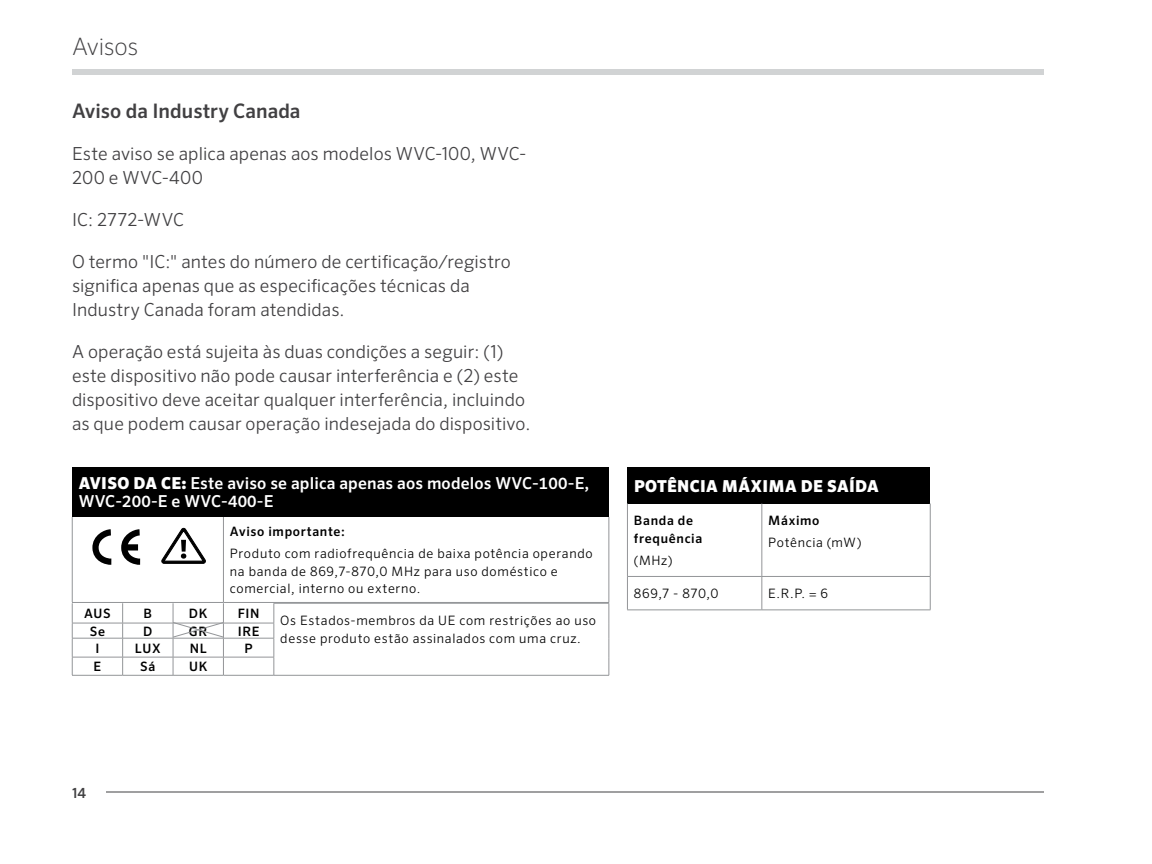
<style>
.page{position:relative;width:1152px;height:864px;background:#fff}
.page>*{position:absolute;margin:0;border:0;box-sizing:border-box;transform-origin:0 0}
.t1{font:200 24px "Sero Pro";letter-spacing:-.015em;color:#414042}
.t2{font:500 20px "Sero Pro";letter-spacing:.005em;color:#414042}
.t3{font:300 18px/24px "Sero Pro";letter-spacing:.005em;color:#414042}
.t4{font:500 16.4px/18px "Sero Pro";letter-spacing:.01em;color:#fff}
.t5{font:900 16.4px "Sero Pro";letter-spacing:.02em;color:#fff}
.t6{font:500 14px "Sero Pro";color:#414042}
.t7{font:300 13px/17.8px "Sero Pro";letter-spacing:.05em;color:#000}
.t8{font:500 13px/17.8px "Sero Pro";letter-spacing:.05em;color:#000}
.s1{font-weight:900}
</style>
<div class="page">
<div style="left:72px;top:69px;width:972px;height:6px;background:#d1d3d4"></div>
<hr style="left:72px;top:792px;width:972px;height:1px;background:#414042">
<div style="left:72px;top:776px;width:33px;height:33px;background:#fff"></div>
<div style="left:627px;top:467px;width:303px;height:37px;background:#000"></div>
<hr style="left:627px;top:576px;width:135px;height:1px;background:#939598">
<hr style="left:627px;top:610px;width:135px;height:1px;background:#939598">
<hr style="left:762px;top:576px;width:169px;height:1px;background:#939598">
<hr style="left:762px;top:610px;width:169px;height:1px;background:#939598">
<hr style="left:762px;top:504px;width:1px;height:72px;background:#939598">
<hr style="left:762px;top:577px;width:1px;height:33px;background:#939598">
<hr style="left:627px;top:504px;width:1px;height:72px;background:#939598">
<hr style="left:930px;top:504px;width:1px;height:72px;background:#939598">
<hr style="left:627px;top:577px;width:1px;height:33px;background:#939598">
<hr style="left:930px;top:577px;width:1px;height:33px;background:#939598">
<div style="left:72px;top:467px;width:537px;height:50px;background:#000"></div>
<hr style="left:72px;top:602px;width:151px;height:1px;background:#939598">
<hr style="left:223px;top:602px;width:386px;height:1px;background:#939598">
<hr style="left:223px;top:517px;width:1px;height:85px;background:#939598">
<hr style="left:72px;top:517px;width:1px;height:85px;background:#939598">
<hr style="left:609px;top:517px;width:1px;height:85px;background:#939598">
<hr style="left:72px;top:623px;width:51px;height:1px;background:#939598">
<hr style="left:123px;top:623px;width:50px;height:1px;background:#939598">
<hr style="left:223px;top:623px;width:51px;height:1px;background:#939598">
<hr style="left:72px;top:638px;width:51px;height:1px;background:#939598">
<hr style="left:123px;top:638px;width:50px;height:1px;background:#939598">
<hr style="left:223px;top:638px;width:51px;height:1px;background:#939598">
<hr style="left:72px;top:657px;width:51px;height:1px;background:#939598">
<hr style="left:123px;top:657px;width:50px;height:1px;background:#939598">
<hr style="left:223px;top:657px;width:51px;height:1px;background:#939598">
<hr style="left:72px;top:675px;width:51px;height:1px;background:#939598">
<hr style="left:123px;top:675px;width:50px;height:1px;background:#939598">
<hr style="left:173px;top:675px;width:50px;height:1px;background:#939598">
<hr style="left:223px;top:675px;width:51px;height:1px;background:#939598">
<hr style="left:274px;top:603px;width:335px;height:1px;background:#939598">
<svg style="left:274px;top:603px;width:1px;height:72px"></svg>
<svg style="left:609px;top:603px;width:1px;height:72px"></svg>
<hr style="left:274px;top:675px;width:335px;height:1px;background:#939598">
<svg style="left:122px;top:603px;width:1px;height:72px"></svg>
<svg style="left:72px;top:603px;width:1px;height:72px"></svg>
<svg style="left:173px;top:603px;width:51px;height:72px"></svg>
<svg style="left:92px;top:529px;width:20px;height:36px"></svg>
<svg style="left:124px;top:529px;width:17px;height:36px"></svg>
<div style="left:124px;top:544px;width:14px;height:7px;background:#000"></div>
<svg style="left:161px;top:527px;width:45px;height:37px"></svg>
<h1 class="t1" style="left:72px;top:32px;width:68px">Avisos</h1>
<p class="t2" style="left:72px;top:99px;width:230px">Aviso da Industry Canada</p>
<p class="t3" style="left:72px;top:141px;width:456px">Este aviso se aplica apenas aos modelos WVC-100, WVC-<br>200 e WVC-400</p>
<p class="t3" style="left:72px;top:207px;width:114px">IC: 2772-WVC</p>
<p class="t3" style="left:72px;top:249px;width:440px">O termo "IC:" antes do número de certificação/registro significa apenas que as especificações técnicas da<br>Industry Canada foram atendidas.</p>
<p class="t3" style="left:72px;top:339px;width:460px">A operação está sujeita às duas condições a seguir: (1) este dispositivo não pode causar interferência e (2) este dispositivo deve aceitar qualquer interferência, incluindo as que podem causar operação indesejada do dispositivo.</p>
<p class="t4" style="left:79px;top:474px;width:512px"><span class="s1">AVISO DA CE:</span> Este aviso se aplica apenas aos modelos WVC-100-E,<br>WVC-200-E e WVC-400-E</p>
<p class="t8" style="left:230px;top:523px;width:116px">Aviso importante:</p>
<p class="t7" style="left:230px;top:544px;width:364px">Produto com radiofrequência de baixa potência operando na banda de 869,7-870,0 MHz para uso doméstico e comercial, interno ou externo.</p>
<p class="t8" style="left:84px;top:605px;width:28px">AUS</p>
<p class="t8" style="left:144px;top:605px;width:10px">B</p>
<p class="t8" style="left:189px;top:605px;width:20px">DK</p>
<p class="t8" style="left:238px;top:605px;width:23px">FIN</p>
<p class="t7" style="left:280px;top:611px;width:317px">Os Estados-membros da UE com restrições ao uso desse produto estão assinalados com uma cruz.</p>
<p class="t8" style="left:90px;top:622px;width:17px">Se</p>
<p class="t8" style="left:143px;top:622px;width:11px">D</p>
<p class="t8" style="left:189px;top:622px;width:20px">GR</p>
<p class="t8" style="left:238px;top:622px;width:23px">IRE</p>
<p class="t8" style="left:95px;top:639px;width:6px">I</p>
<p class="t8" style="left:135px;top:639px;width:27px">LUX</p>
<p class="t8" style="left:190px;top:639px;width:18px">NL</p>
<p class="t8" style="left:245px;top:639px;width:10px">P</p>
<p class="t8" style="left:94px;top:658px;width:9px">E</p>
<p class="t8" style="left:140px;top:658px;width:17px">Sá</p>
<p class="t8" style="left:189px;top:658px;width:20px">UK</p>
<p class="t5" style="left:634px;top:476px;width:246px">POTÊNCIA MÁXIMA DE SAÍDA</p>
<p class="t8" style="left:634px;top:512px;width:70px">Banda de frequência</p>
<p class="t7" style="left:634px;top:551px;width:40px">(MHz)</p>
<p class="t8" style="left:768px;top:512px;width:53px">Máximo</p>
<p class="t7" style="left:768px;top:533px;width:95px">Potência (mW)</p>
<p class="t7" style="left:634px;top:585px;width:86px">869,7 - 870,0</p>
<p class="t7" style="left:768px;top:585px;width:61px">E.R.P. = 6</p>
<p class="t6" style="left:72px;top:784px;width:16px">14</p>
</div>
